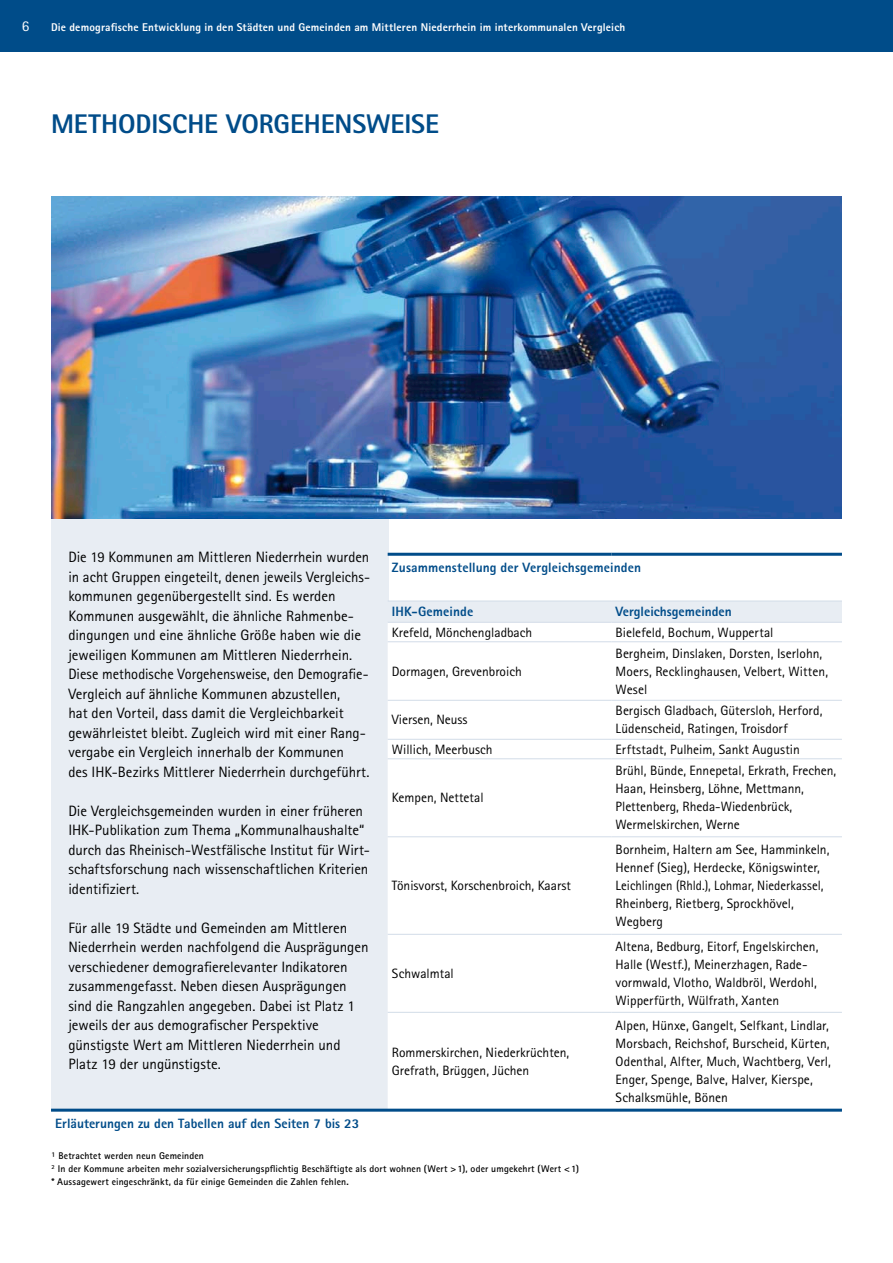
<style>
.page{position:relative;width:893px;height:1263px;background:#fff}
.page>*{position:absolute;margin:0;border:0;box-sizing:border-box;transform-origin:0 0}
.t1{font:800 27px "Rotis Sans Serif Pro";letter-spacing:-.005em;color:#004c89}
.t2{font:15px/19.5px "Rotis Sans Serif Pro";letter-spacing:-.005em;color:#000}
.t3{font:15px "Rotis Sans Serif Pro";color:#fff}
.t4{font:13.5px/18px "Rotis Sans Serif Pro";color:#000}
.t5{font:800 13.5px "Rotis Sans Serif Pro";color:#004c89}
.t6{font:800 11.25px "Rotis Sans Serif Pro";letter-spacing:.015em;color:#fff}
.t7{font:700 9.75px/13.2px "Rotis Sans Serif Pro";letter-spacing:.015em;color:#000}
.s1{font-size:10.5px}
</style>
<div class="page">
<div style="left:0;top:0;width:893px;height:51px;background:#004c89"></div>
<div style="left:51px;top:508px;width:337px;height:600px;background:#e8edf3"></div>
<img style="left:51px;top:197px;width:791px;height:322px">
<div style="left:388px;top:602px;width:454px;height:20px;background:#e8edf3"></div>
<svg style="left:388px;top:759px;width:454px;height:350px"></svg>
<hr style="left:388px;top:601px;width:223px;height:1px;background:#d2dce8">
<hr style="left:611px;top:601px;width:231px;height:1px;background:#d2dce8">
<hr style="left:388px;top:622px;width:223px;height:1px;background:#d2dce8">
<hr style="left:611px;top:622px;width:231px;height:1px;background:#d2dce8">
<hr style="left:388px;top:641px;width:223px;height:1px;background:#d2dce8">
<hr style="left:611px;top:641px;width:231px;height:1px;background:#d2dce8">
<hr style="left:388px;top:700px;width:223px;height:1px;background:#d2dce8">
<hr style="left:611px;top:700px;width:231px;height:1px;background:#d2dce8">
<hr style="left:388px;top:739px;width:223px;height:1px;background:#d2dce8">
<hr style="left:611px;top:739px;width:231px;height:1px;background:#d2dce8">
<hr style="left:388px;top:758px;width:223px;height:1px;background:#d2dce8">
<hr style="left:611px;top:758px;width:231px;height:1px;background:#d2dce8">
<hr style="left:388px;top:836px;width:223px;height:1px;background:#d2dce8">
<hr style="left:611px;top:836px;width:231px;height:1px;background:#d2dce8">
<hr style="left:388px;top:934px;width:223px;height:1px;background:#d2dce8">
<hr style="left:611px;top:934px;width:231px;height:1px;background:#d2dce8">
<hr style="left:388px;top:1012px;width:223px;height:1px;background:#d2dce8">
<hr style="left:611px;top:1012px;width:231px;height:1px;background:#d2dce8">
<hr style="left:388px;top:553px;width:223px;height:3px;background:#004c89">
<hr style="left:611px;top:553px;width:231px;height:3px;background:#004c89">
<hr style="left:51px;top:1109px;width:791px;height:3px;background:#004c89">
<p class="t3" style="left:22px;top:17px;width:9px">6</p>
<p class="t6" style="left:51px;top:20px;width:576px">Die demografische Entwicklung in den Städten und Gemeinden am Mittleren Niederrhein im interkommunalen Vergleich</p>
<h1 class="t1" style="left:51px;top:107px;width:390px">Methodische Vorgehensweise</h1>
<p class="t2" style="left:68px;top:548px;width:303px">Die 19 Kommunen am Mittleren Niederrhein wurden in acht Gruppen eingeteilt, denen jeweils Vergleichs&shy;kommunen gegenübergestellt sind. Es werden Kommunen ausgewählt, die ähnliche Rahmenbe&shy;dingungen und eine ähnliche Größe haben wie die jeweiligen Kommunen am Mittleren Niederrhein.<br>Diese methodische Vorgehensweise, den Demografie-Vergleich auf ähnliche Kommunen abzustellen,<br>hat den Vorteil, dass damit die Vergleichbarkeit gewährleistet bleibt. Zugleich wird mit einer Rang&shy;vergabe ein Vergleich innerhalb der Kommunen<br>des IHK-Bezirks Mittlerer Niederrhein durchgeführt.</p>
<p class="t2" style="left:68px;top:801px;width:303px">Die Vergleichsgemeinden wurden in einer früheren IHK-Publikation zum Thema „Kommunalhaushalte“ durch das Rheinisch-Westfälische Institut für Wirt&shy;schaftsforschung nach wissenschaftlichen Kriterien identifiziert.</p>
<p class="t2" style="left:68px;top:918px;width:302px">Für alle 19 Städte und -Gemeinden am Mittleren Niederrhein werden nachfolgend die Ausprägungen verschiedener demografierelevanter Indikatoren zusammengefasst. Neben diesen Ausprägungen sind die Rangzahlen angegeben. Dabei ist Platz 1 jeweils der aus demografischer -Perspektive günstigste Wert am Mittleren Niederrhein und Platz 19 der ungünstigste.</p>
<p class="t5" style="left:392px;top:559px;width:251px">Zusammenstellung der Vergleichsgemeinden</p>
<p class="t5" style="left:392px;top:603px;width:83px">IHK-Gemeinde</p>
<p class="t5" style="left:616px;top:603px;width:118px">Vergleichsgemeinden</p>
<p class="t4" style="left:392px;top:623px;width:142px">Krefeld, Mönchengladbach</p>
<p class="t4" style="left:616px;top:623px;width:159px">Bielefeld, Bochum, Wuppertal</p>
<p class="t4" style="left:392px;top:662px;width:131px">Dormagen, Grevenbroich</p>
<p class="t4" style="left:616px;top:644px;width:214px">Bergheim, Dinslaken, Dorsten, Iserlohn,<br>Moers, Recklinghausen, Velbert, Witten,<br>Wesel</p>
<p class="t4" style="left:392px;top:711px;width:77px">Viersen, Neuss</p>
<p class="t4" style="left:616px;top:702px;width:208px">Bergisch Gladbach, Gütersloh, Herford,<br>Lüdenscheid, Ratingen, Troisdorf</p>
<p class="t4" style="left:392px;top:740px;width:102px">Willich, Meerbusch</p>
<p class="t4" style="left:616px;top:740px;width:186px">Erftstadt, Pulheim, Sankt Augustin</p>
<p class="t4" style="left:392px;top:789px;width:93px">Kempen, Nettetal</p>
<p class="t4" style="left:616px;top:762px;width:222px">Brühl, Bünde, Ennepetal, Erkrath, Frechen, Haan, Heinsberg, Löhne, Mettmann, Plettenberg, Rheda-Wiedenbrück, Wermelskirchen, Werne</p>
<p class="t4" style="left:392px;top:877px;width:180px">Tönisvorst, Korschenbroich, Kaarst</p>
<p class="t4" style="left:392px;top:964px;width:63px">Schwalmtal</p>
<p class="t4" style="left:392px;top:1043px;width:179px">Rommerskirchen, Niederkrüchten,<br>Grefrath, Brüggen, Jüchen</p>
<p class="t4" style="left:616px;top:841px;width:215px">Bornheim, Haltern am See, Hamminkeln, Hennef (Sieg), Herdecke, Königswinter, Leichlingen (Rhld.), Lohmar, Niederkassel, Rheinberg, Rietberg, Sprockhövel, Wegberg</p>
<p class="t4" style="left:616px;top:937px;width:204px">Altena, Bedburg, Eitorf, Engelskirchen, Halle (Westf.), Meinerzhagen, Rade&shy;vormwald, Vlotho, Waldbröl, Werdohl, Wipperfürth, Wülfrath, Xanten</p>
<p class="t4" style="left:616px;top:1016px;width:217px">Alpen, Hünxe, Gangelt, Selfkant, Lindlar, Morsbach, Reichshof, Burscheid, Kürten, Odenthal, Alfter, Much, Wachtberg, Verl, Enger, Spenge, Balve, Halver, Kierspe, Schalksmühle, Bönen</p>
<p class="t5" style="left:55px;top:1115px;width:306px">Erläuterungen zu den Tabellen auf den Seiten 7 bis 23</p>
<p class="t7" style="left:51px;top:1149px;width:529px"><span class="s1">¹</span> Betrachtet werden neun Gemeinden<br><sup>2</sup> In der Kommune arbeiten mehr sozialversicherungspflichtig Beschäftigte als dort wohnen (Wert &gt;1), oder umgekehrt (Wert &lt;1) * Aussagewert eingeschränkt, da für einige Gemeinden die Zahlen fehlen.</p>
</div>
